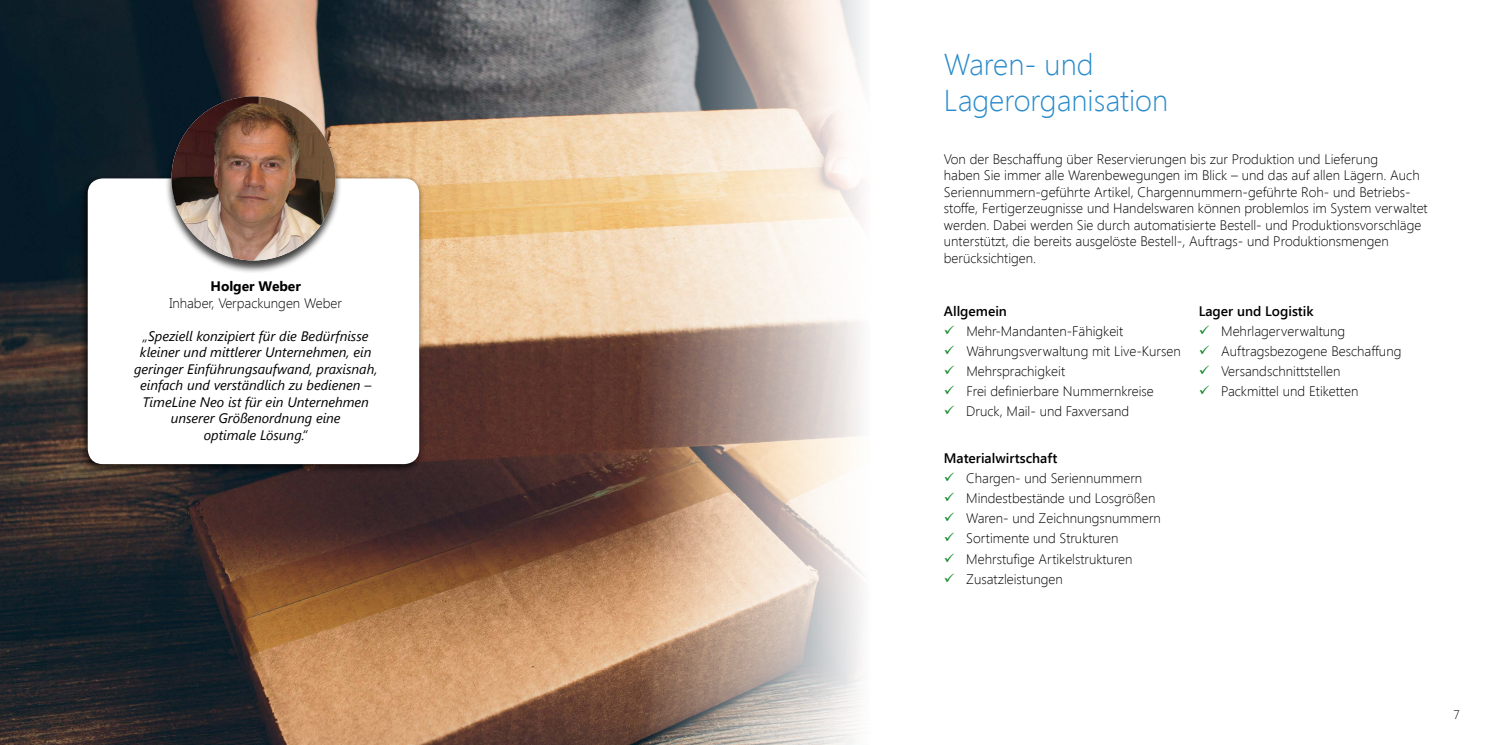
<style>
.page{position:relative;width:1489px;height:745px;background:#fff}
.page>*{position:absolute;margin:0;border:0;box-sizing:border-box;transform-origin:0 0}
.t1{font:300 30px/36px "Segoe UI";color:#298bcb}
.t2{font:300 13.75px/20px "Segoe UI";color:#000}
.t3{font:italic 13.75px/16.5px "Segoe UI";color:#000;text-align:center}
.t4{font:600 13.75px "Segoe UI";color:#000}
.t5{font:700 13.75px "Segoe UI";color:#000}
.t6{font:300 12.5px "Segoe UI";color:#000}
</style>
<div class="page">
<img style="left:0;top:0;width:863px;height:744px">
<div style="left:79px;top:175px;width:345px;height:298px;background:#000;opacity:.75"></div>
<div style="left:88px;top:178px;width:331px;height:286px;background:#fff;border-radius:15px"></div>
<div style="left:165px;top:97px;width:177px;height:177px;background:#000;opacity:.75"></div>
<img style="left:171px;top:96px;width:164px;height:164px;border-radius:82px">
<p class="t5" style="left:210px;top:276px;width:92px">Holger Weber</p>
<p class="t2" style="left:169px;top:292px;width:174px">Inhaber, Verpackungen Weber</p>
<p class="t3" style="left:134px;top:327px;width:245px">„Speziell konzipiert für die Bedürfnisse kleiner und mittlerer Unternehmen, ein geringer Einführungsaufwand, praxisnah, einfach und verständlich zu bedienen – TimeLine Neo ist für ein Unternehmen unserer Größenordnung eine<br>optimale Lösung.“</p>
<h1 class="t1" style="left:943px;top:45px;width:226px">Waren- und<br>Lagerorganisation</h1>
<p class="t2" style="left:943px;top:150px;width:485px;line-height:16.5px">Von der Beschaffung über Reservierungen bis zur Produktion und Lieferung<br>haben Sie immer alle Warenbewegungen im Blick – und das auf allen Lägern. Auch Seriennummern-geführte Artikel, Chargennummern-geführte Roh- und Betriebs&shy;stoffe, Fertigerzeugnisse und Handelswaren können problemlos im System verwaltet werden. Dabei werden Sie durch automatisierte Bestell- und Produktionsvorschläge unterstützt, die bereits ausgelöste Bestell-, Auftrags- und Produktionsmengen berücksichtigen.</p>
<p class="t4" style="left:1198px;top:301px;width:116px">Lager und Logistik</p>
<p class="t2" style="left:1221px;top:320px;width:182px">Mehrlagerverwaltung<br>Auftragsbezogene Beschaffung<br>Versandschnittstellen<br>Packmittel und Etiketten</p>
<p class="t4" style="left:943px;top:301px;width:65px">Allgemein</p>
<p class="t2" style="left:966px;top:320px;width:216px">Mehr-Mandanten-Fähigkeit<br>Währungsverwaltung mit Live-Kursen<br>Mehrsprachigkeit<br>Frei definierbare Nummernkreise<br>Druck, Mail- und Faxversand</p>
<p class="t4" style="left:943px;top:448px;width:115px">Materialwirtschaft</p>
<p class="t2" style="left:966px;top:467px;width:196px">Chargen- und Seriennummern<br>Mindestbestände und Losgrößen<br>Waren- und Zeichnungsnummern<br>Sortimente und Strukturen<br>Mehrstufige Artikelstrukturen<br>Zusatzleistungen</p>
<p class="t6" style="left:1453px;top:705px;width:8px">7</p>
</div>
